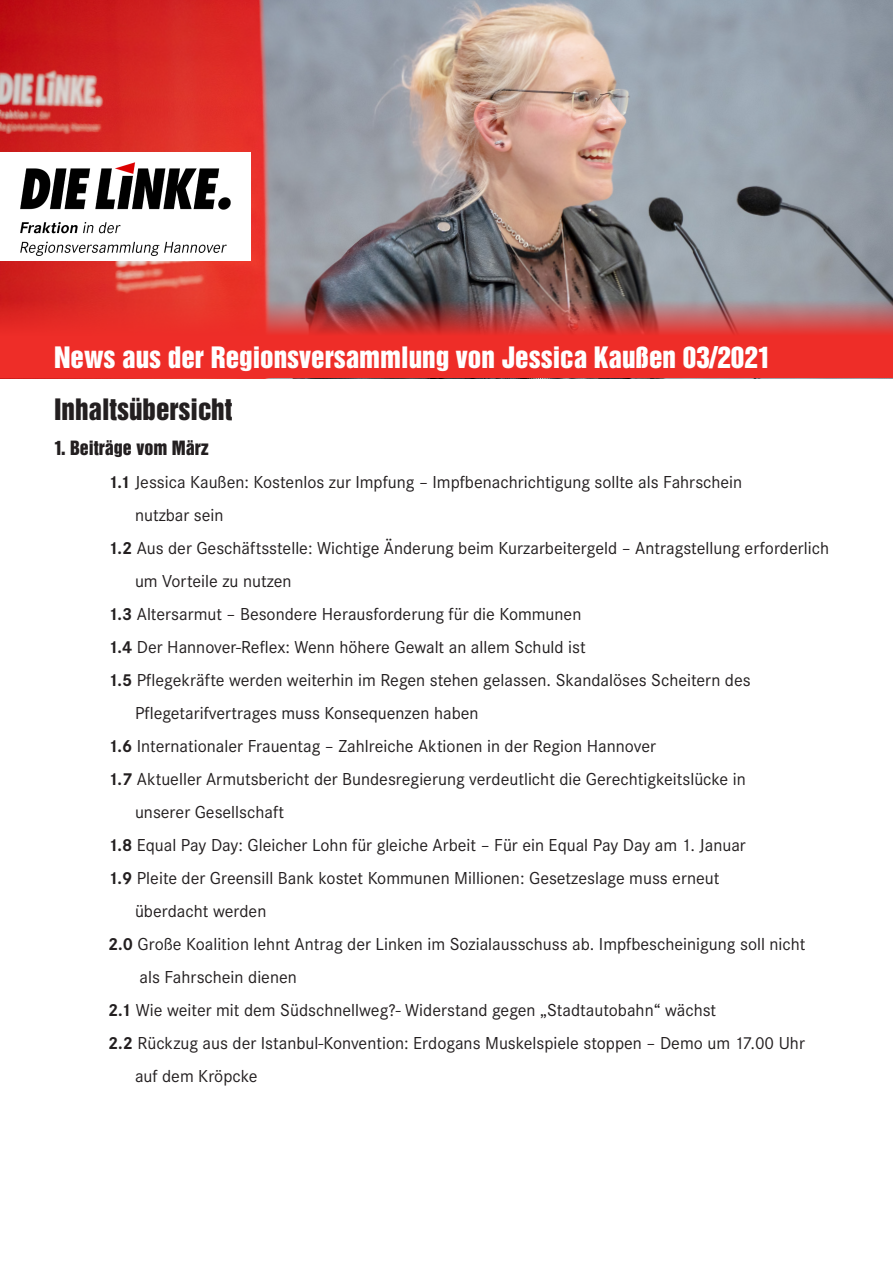
<style>
.page{position:relative;width:893px;height:1263px;background:#fff}
.page>*{position:absolute;margin:0;border:0;box-sizing:border-box;transform-origin:0 0}
.t1{font:27px "Helvetica Inserat LT Std";color:#fff}
.t2{font:27px "Helvetica Inserat LT Std";color:#231f20}
.t3{font:18px/33px "Corporate S";color:#231f20}
.t4{font:18px "Helvetica Inserat LT Std";color:#231f20}
.s1{font-weight:700}
</style>
<div class="page">
<img style="left:0;top:0;width:893px;height:299px">
<svg style="left:0;top:299px;width:893px;height:79px;fill:#ee2d28"></svg>
<img style="left:0;top:153px;width:250px;height:107px">
<p class="t1" style="left:54px;top:342px;width:719px">News aus der Regionsversammlung von Jessica Kaußen 03/2021</p>
<p class="t2" style="left:54px;top:394px;width:180px">Inhaltsübersicht</p>
<p class="t4" style="left:54px;top:437px;width:156px">1. Beiträge vom März</p>
<p class="t3" style="left:108px;top:466px;width:636px"><span class="s1">1.1</span> Jessica Kaußen: Kostenlos zur Impfung – Impfbenachrichtigung sollte als Fahrschein</p>
<p class="t3" style="left:135px;top:499px;width:90px">nutzbar sein</p>
<p class="t3" style="left:135px;top:532px;width:696px;text-indent:-27px"><span class="s1">1.2</span> Aus der Geschäftsstelle: Wichtige Änderung beim Kurzarbeitergeld – Antragstellung erforderlich um Vorteile zu nutzen</p>
<p class="t3" style="left:108px;top:598px;width:475px"><span class="s1">1.3</span> Altersarmut – Besondere Herausforderung für die Kommunen</p>
<p class="t3" style="left:108px;top:631px;width:644px"><span class="s1">1.4</span> Der Hannover-Reflex: Wenn höhere Gewalt an allem Schuld ist<br><span class="s1">1.5</span> Pflegekräfte werden weiterhin im Regen stehen gelassen. Skandalöses Scheitern des</p>
<p class="t3" style="left:135px;top:697px;width:345px">Pflegetarifvertrages muss Konsequenzen haben</p>
<p class="t3" style="left:108px;top:730px;width:549px"><span class="s1">1.6</span> Internationaler Frauentag – Zahlreiche Aktionen in der Region Hannover</p>
<p class="t3" style="left:108px;top:763px;width:639px"><span class="s1">1.7</span> Aktueller Armutsbericht der Bundesregierung verdeutlicht die Gerechtigkeitslücke in</p>
<p class="t3" style="left:135px;top:796px;width:151px">unserer Gesellschaft</p>
<p class="t3" style="left:108px;top:829px;width:639px"><span class="s1">1.8</span> Equal Pay Day: Gleicher Lohn für gleiche Arbeit – Für ein Equal Pay Day am 1. Januar</p>
<p class="t3" style="left:108px;top:862px;width:613px"><span class="s1">1.9</span> Pleite der Greensill Bank kostet Kommunen Millionen: Gesetzeslage muss erneut</p>
<p class="t3" style="left:135px;top:895px;width:133px">überdacht werden</p>
<p class="t3" style="left:108px;top:928px;width:699px"><span class="s1">2.0</span> Große Koalition lehnt Antrag der Linken im Sozialausschuss ab. Impfbescheinigung soll nicht</p>
<p class="t3" style="left:140px;top:961px;width:159px">als Fahrschein dienen</p>
<p class="t3" style="left:108px;top:994px;width:610px"><span class="s1">2.1</span> Wie weiter mit dem Südschnellweg?- Widerstand gegen „Stadtautobahn“ wächst</p>
<p class="t3" style="left:108px;top:1027px;width:698px"><span class="s1">2.2</span> Rückzug aus der Istanbul-Konvention: Erdogans Muskelspiele stoppen – Demo um 17.00 Uhr</p>
<p class="t3" style="left:135px;top:1060px;width:124px">auf dem Kröpcke</p>
</div>
